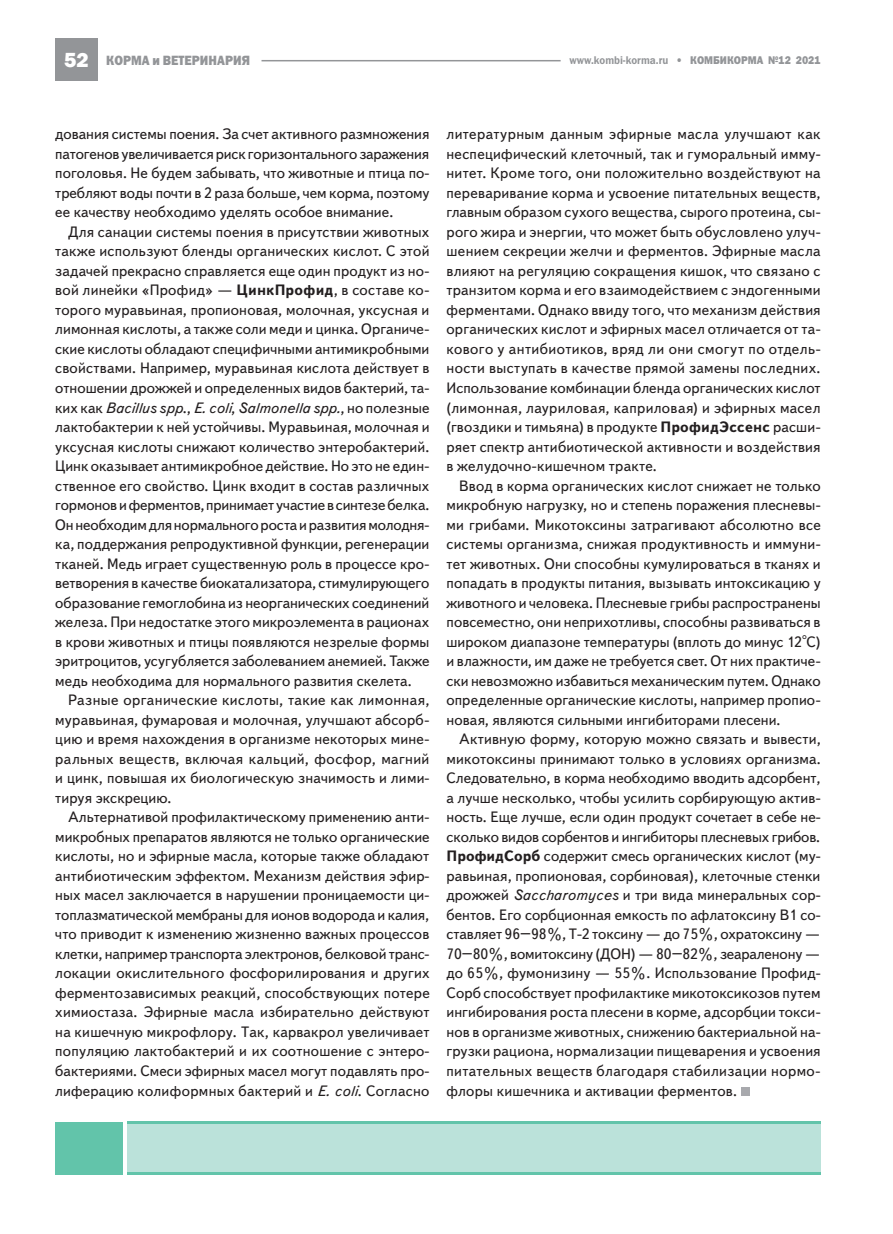
<style>
.page{position:relative;width:893px;height:1234px;background:#fff}
.page>*{position:absolute;margin:0;border:0;box-sizing:border-box;transform-origin:0 0}
.t1{font:800 21px "Franklin Gothic";color:#fff}
.Osnovnoy_text-10-13{font:15px/19.5px "Text Book C";letter-spacing:.005em;color:#231f20;text-align:justify}
.Zagolovok{font:13.5px "Franklin Gothic Heavy C";color:#939598;scale:.9 1}
.Zagolovok-2{font:11.25px "Franklin Gothic Demi C";color:#939598;scale:.9 1}
.Zagolovok-3{font:11.25px "Franklin Gothic Heavy C";color:#939598;scale:.9 1}
.s1{font-family:"Franklin Gothic Heavy C"}
.s2{font-weight:700}
.s3{font-style:italic}
.s4{font-size:18px}
</style>
<div class="page">
<div style="left:55px;top:39px;width:43px;height:42px;background:#939598"></div>
<hr style="left:261px;top:60px;width:300px;height:1px;background:#939598">
<div style="left:741px;top:1086px;width:9px;height:9px;background:#a8a9ad"></div>
<div style="left:127px;top:1121px;width:694px;height:53px;background:#bbe2da"></div>
<hr style="left:127px;top:1121px;width:694px;height:2px;background:#62c4aa">
<div style="left:55px;top:1121px;width:67px;height:53px;background:#62c4aa"></div>
<hr style="left:127px;top:1171px;width:693px;height:3px;background:#62c4aa">
<p class="t1" style="left:64px;top:46px;width:26px">52</p>
<p class="Zagolovok" style="left:106px;top:53px;width:161px">корма и ВЕТЕРИНАРИЯ</p>
<p class="Zagolovok-2" style="left:569px;top:54px;width:144px">www.kombi-korma.ru <span class="s1">• КОМ</span></p>
<p class="Zagolovok-3" style="left:713px;top:54px;width:25px">БИКОРМА</p>
<p class="Zagolovok-3" style="left:768px;top:54px;width:60px">№12 2021</p>
<p class="Osnovnoy_text-10-13" style="left:55px;top:125px;width:376px">дования системы поения. За счет активного размножения патогенов увеличивается риск горизонтального заражения поголовья. Не будем забывать, что животные и птица по&shy;требляют воды почти в 2 раза больше, чем корма, поэтому ее качеству необходимо уделять особое внимание.</p>
<p class="Osnovnoy_text-10-13" style="left:55px;top:222px;width:376px;text-indent:13px">Для санации системы поения в присутствии животных также используют бленды органических кислот. С этой задачей прекрасно справляется еще один продукт из но&shy;вой линейки «Профид» — <span class="s2">ЦинкПрофид</span>, в составе ко&shy;торого муравьиная, пропионовая, молочная, уксусная и лимонная кислоты, а также соли меди и цинка. Органиче&shy;ские кислоты обладают специфичными антимикробными свойствами. Например, муравьиная кислота действует в отношении дрожжей и определенных видов бактерий, та&shy;ких как <span class="s3">Bacillus spp</span>., <span class="s3">E. coli</span>, <span class="s3">Salmonella spp.</span>, но полезные лактобактерии к ней устойчивы. Муравьиная, молочная и уксусная кислоты снижают количество энтеробактерий.<br>Цинк оказывает антимикробное действие. Но это не един&shy;ственное его свойство. Цинк входит в состав различных гормонов и ферментов, принимает участие в синтезе белка.</p>
<p class="Osnovnoy_text-10-13" style="left:55px;top:515px;width:376px">Он необходим для нормального роста и развития молодня&shy;ка, поддержания репродуктивной функции, регенерации тканей. Медь играет существенную роль в процессе кро&shy;ветворения в качестве биокатализатора, стимулирующего образование гемоглобина из неорганических соединений железа. При недостатке этого микроэлемента в рационах в крови животных и птицы появляются незрелые формы эритроцитов, усугубляется заболеванием анемией. Также медь необходима для нормального развития скелета.</p>
<p class="Osnovnoy_text-10-13" style="left:55px;top:690px;width:376px;text-indent:13px">Разные органические кислоты, такие как лимонная, муравьиная, фумаровая и молочная, улучшают абсорб&shy;цию и время нахождения в организме некоторых мине&shy;ральных веществ, включая кальций, фосфор, магний</p>
<p class="Osnovnoy_text-10-13" style="left:55px;top:768px;width:376px">и цинк, повышая их биологическую значимость и лими&shy;тируя экскрецию.</p>
<p class="Osnovnoy_text-10-13" style="left:55px;top:807px;width:376px;text-indent:13px">Альтернативой профилактическому применению анти&shy;микробных препаратов являются не только органические кислоты, но и эфирные масла, которые также обладают антибиотическим эффектом. Механизм действия эфир&shy;ных масел заключается в нарушении проницаемости ци&shy;топлазматической мембраны для ионов водорода и калия, что приводит к изменению жизненно важных процессов клетки, например транспорта электронов, белковой транс&shy;локации окислительного фосфорилирования и других ферментозависимых реакций, способствующих потере химиостаза. Эфирные масла избирательно действуют на кишечную микрофлору. Так, карвакрол увеличивает популяцию лактобактерий и их соотношение с энтеро&shy;бактериями. Смеси эфирных масел могут подавлять про&shy;лиферацию колиформных бактерий и <span class="s3">E. coli</span>. Согласно</p>
<p class="Osnovnoy_text-10-13" style="left:446px;top:125px;width:376px">литературным данным эфирные масла улучшают как неспецифический клеточный, так и гуморальный имму&shy;нитет. Кроме того, они положительно воздействуют на переваривание корма и усвоение питательных веществ, главным образом сухого вещества, сырого протеина, сы&shy;рого жира и энергии, что может быть обусловлено улуч&shy;шением секреции желчи и ферментов. Эфирные масла влияют на регуляцию сокращения кишок, что связано с транзитом корма и его взаимодействием с эндогенными ферментами. Однако ввиду того, что механизм действия органических кислот и эфирных масел отличается от та&shy;кового у антибиотиков, вряд ли они смогут по отдель&shy;ности выступать в качестве прямой замены последних.<br>Использование комбинации бленда органических кислот (лимонная, лауриловая, каприловая) и эфирных масел (гвоздики и тимьяна) в продукте <span class="s2">ПрофидЭссенс</span> расши&shy;ряет спектр антибиотической активности и воздействия в желудочно-кишечном тракте.</p>
<p class="Osnovnoy_text-10-13" style="left:446px;top:476px;width:376px;text-indent:13px">Ввод в корма органических кислот снижает не только микробную нагрузку, но и степень поражения плесневы&shy;ми грибами. Микотоксины затрагивают абсолютно все системы организма, снижая продуктивность и иммуни&shy;тет животных. Они способны кумулироваться в тканях и попадать в продукты питания, вызывать интоксикацию у животного и человека. Плесневые грибы распространены повсеместно, они неприхотливы, способны развиваться в широком диапазоне температуры (вплоть до минус 12<span class="s4">°</span>С) и влажности, им даже не требуется свет. От них практиче&shy;ски невозможно избавиться механическим путем. Однако определенные органические кислоты, например пропио&shy;новая, являются сильными ингибиторами плесени.</p>
<p class="Osnovnoy_text-10-13" style="left:446px;top:729px;width:376px;text-indent:13px">Активную форму, которую можно связать и вывести, микотоксины принимают только в условиях организма.<br>Следовательно, в корма необходимо вводить адсорбент, а лучше несколько, чтобы усилить сорбирующую актив&shy;ность. Еще лучше, если один продукт сочетает в себе не&shy;сколько видов сорбентов и ингибиторы плесневых грибов.<br><span class="s2">ПрофидСорб</span> содержит смесь органических кислот (му&shy;равьиная, пропионовая, сорбиновая), клеточные стенки дрожжей <span class="s3">Saccharomyces</span> и три вида минеральных сор&shy;бентов. Его сорбционная емкость по афлатоксину В1 со&shy;ставляет 96–98%, Т-2 токсину — до 75%, охратоксину —</p>
<p class="Osnovnoy_text-10-13" style="left:446px;top:944px;width:375px">70–80%, вомитоксину (ДОН) — 80–82%, зеараленону —</p>
<p class="Osnovnoy_text-10-13" style="left:446px;top:963px;width:376px">до 65%, фумонизину — 55%. Использование Профид-Сорб способствует профилактике микотоксикозов путем ингибирования роста плесени в корме, адсорбции токси&shy;нов в организме животных, снижению бактериальной на&shy;грузки рациона, нормализации пищеварения и усвоения питательных веществ благодаря стабилизации нормо&shy;флоры кишечника и активации ферментов.</p>
</div>
